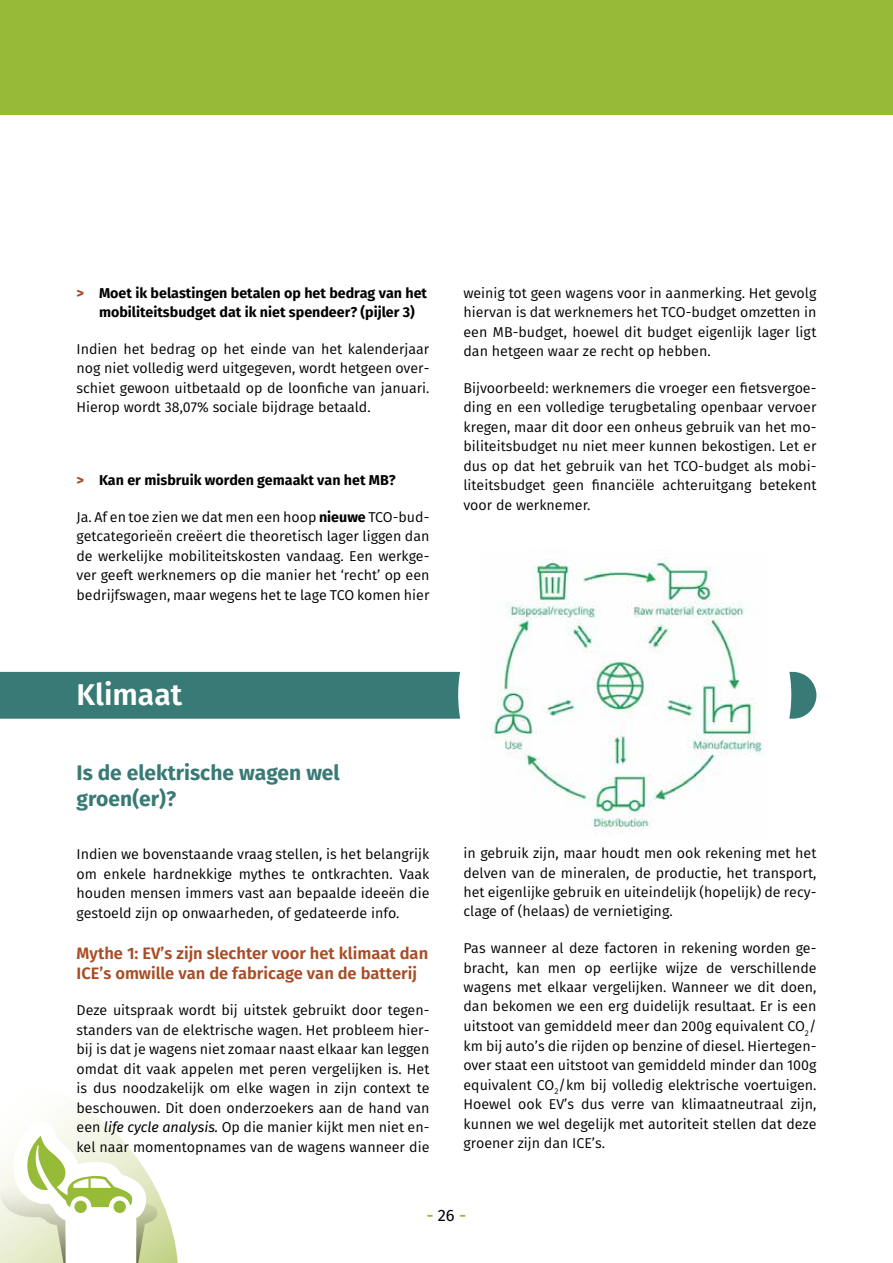
<style>
.page{position:relative;width:893px;height:1263px;background:#fff}
.page>*{position:absolute;margin:0;border:0;box-sizing:border-box;transform-origin:0 0}
.t1{font:600 30px "Fira Sans";color:#fff}
.t2{font:700 21px/25.2px "Fira Sans";color:#387a75}
.t3{font:600 16.5px/19.8px "Fira Sans";color:#a84c24}
.t4{font:600 16.5px "Fira Sans";color:#96bb39}
.t5{font:14.25px/19.5px "Fira Sans";color:#000;text-align:justify}
.t6{font:700 14.25px/19.5px "Fira Sans";color:#000}
.s1{font-weight:800;color:#a84c24}
.s2{font-weight:700}
.s3{font-style:italic}
.s4{font-weight:400;color:#000}
</style>
<div class="page">
<div style="left:0;top:0;width:893px;height:115px;background:#96bb39"></div>
<svg style="left:0;top:1104px;width:178px;height:159px"></svg>
<div style="left:0;top:672px;width:816px;height:47px;background:#387a75"></div>
<div style="left:458px;top:541px;width:333px;height:308px;background:#fff;border-radius:50%"></div>
<img style="left:489px;top:558px;width:275px;height:270px">
<p class="t6" style="left:99px;top:283px;width:330px;text-indent:-23px"><span class="s1">&gt;</span> Moet ik belastingen betalen op het bedrag van het mobiliteitsbudget dat ik niet spendeer? (pijler 3)</p>
<p class="t5" style="left:77px;top:339px;width:354px">Indien het bedrag op het einde van het kalenderjaar nog niet volledig werd uitgegeven, wordt hetgeen over&shy;schiet gewoon uitbetaald op de loonfiche van januari.<br>Hierop wordt 38,07% sociale bijdrage betaald.</p>
<p class="t6" style="left:77px;top:470px;width:321px"><span class="s1">&gt;</span> Kan er misbruik worden gemaakt van het MB?</p>
<p class="t5" style="left:77px;top:507px;width:354px">Ja. Af en toe zien we dat men een hoop <span class="s2">nieuwe</span> TCO-bud&shy;getcategorieën creëert die theoretisch lager liggen dan de werkelijke mobiliteitskosten vandaag. Een werkge&shy;ver geeft werknemers op die manier het ‘recht’ op een bedrijfswagen, maar wegens het te lage TCO komen hier</p>
<h1 class="t1" style="left:77px;top:673px;width:107px">Klimaat</h1>
<h2 class="t2" style="left:77px;top:760px;width:265px">Is de elektrische wagen wel groen(er)?</h2>
<p class="t5" style="left:77px;top:844px;width:354px">Indien we bovenstaande vraag stellen, is het belangrijk om enkele hardnekkige mythes te ontkrachten. Vaak houden mensen immers vast aan bepaalde ideeën die gestoeld zijn op onwaarheden, of gedateerde info.</p>
<p class="t3" style="left:77px;top:943px;width:353px">Mythe 1: EV’s zijn slechter voor het klimaat dan<br>ICE’s omwille van de fabricage van de batterij</p>
<p class="t5" style="left:77px;top:1000px;width:354px">Deze uitspraak wordt bij uitstek gebruikt door tegen&shy;standers van de elektrische wagen. Het probleem hier&shy;bij is dat je wagens niet zomaar naast elkaar kan leggen omdat dit vaak appelen met peren vergelijken is. Het is dus noodzakelijk om elke wagen in zijn context te beschouwen. Dit doen onderzoekers aan de hand van een <span class="s3">life cycle analysis.</span> Op die manier kijkt men niet en&shy;kel naar momentopnames van de wagens wanneer die</p>
<p class="t5" style="left:463px;top:283px;width:354px">weinig tot geen wagens voor in aanmerking. Het gevolg hiervan is dat werknemers het TCO-budget omzetten in een MB-budget, hoewel dit budget eigenlijk lager ligt dan hetgeen waar ze recht op hebben.</p>
<p class="t5" style="left:463px;top:378px;width:354px">Bijvoorbeeld: werknemers die vroeger een fietsvergoe&shy;ding en een volledige terugbetaling openbaar vervoer kregen, maar dit door een onheus gebruik van het mo&shy;biliteitsbudget nu niet meer kunnen bekostigen. Let er dus op dat het gebruik van het TCO-budget als mobi&shy;liteitsbudget geen financiële achteruitgang betekent voor de werknemer.</p>
<p class="t5" style="left:463px;top:843px;width:354px">in gebruik zijn, maar houdt men ook rekening met het delven van de mineralen, de productie, het transport, het eigenlijke gebruik en uiteindelijk (hopelijk) de recy&shy;clage of (helaas) de vernietiging.</p>
<p class="t5" style="left:463px;top:938px;width:354px">Pas wanneer al deze factoren in rekening worden ge&shy;bracht, kan men op eerlijke wijze de verschillende wagens met elkaar vergelijken. Wanneer we dit doen, dan bekomen we een erg duidelijk resultaat. Er is een uitstoot van gemiddeld meer dan 200g equivalent CO<sub>2</sub>/ km bij auto’s die rijden op benzine of diesel. Hiertegen&shy;over staat een uitstoot van gemiddeld minder dan 100g equivalent CO<sub>2</sub>/km bij volledig elektrische voertuigen.<br>Hoewel ook EV’s dus verre van klimaatneutraal zijn, kunnen we wel degelijk met autoriteit stellen dat deze groener zijn dan ICE’s.</p>
<p class="t4" style="left:427px;top:1204px;width:41px">- <span class="s4">26</span> -</p>
</div>
